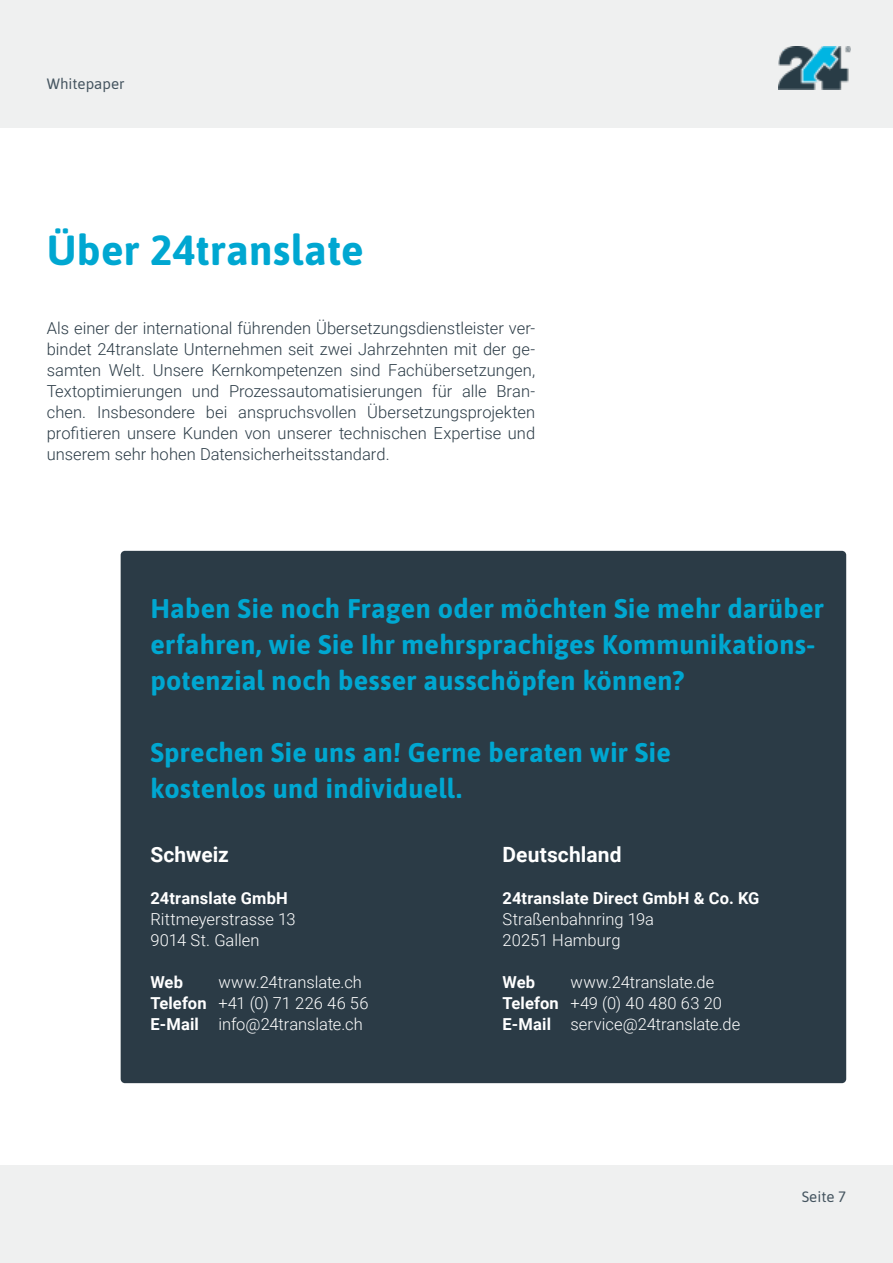
<style>
.page{position:relative;width:893px;height:1263px;background:#fff}
.page>*{position:absolute;margin:0;border:0;box-sizing:border-box;transform-origin:0 0}
.t1{font:700 42px "Asap";letter-spacing:.005em;color:#00a7d1}
.t2{font:700 27px/36px "Asap";letter-spacing:.01em;color:#00a7d1}
.t3{font:700 21px "Roboto";letter-spacing:.005em;color:#fff}
.t4{font:300 16.5px/21px "Roboto";color:#2b3b46;text-align:justify}
.t5{font:300 16.5px/21px "Roboto";color:#fff}
.t6{font:700 16.5px "Roboto";letter-spacing:.01em;color:#fff}
.t7{font:15px "Asap";color:#455560}
.s1{font-weight:700}
</style>
<div class="page">
<div style="left:0;top:0;width:893px;height:128px;background:#eff0f0"></div>
<div style="left:0;top:1165px;width:893px;height:98px;background:#eff0f0"></div>
<img style="left:778px;top:47px;width:73px;height:42px">
<div style="left:121px;top:551px;width:725px;height:532px;background:#2b3b46;border-radius:4px"></div>
<p class="t7" style="left:47px;top:73px;width:79px">Whitepaper</p>
<h1 class="t1" style="left:47px;top:221px;width:319px">Über 24translate</h1>
<p class="t4" style="left:47px;top:317px;width:490px">Als einer der international führenden Übersetzungsdienstleister ver&shy;bindet 24translate Unternehmen seit zwei Jahrzehnten mit der ge&shy;samten Welt. Unsere Kernkompetenzen sind Fachübersetzungen, Textoptimierungen und Prozessautomatisierungen für alle Bran&shy;chen. Insbesondere bei anspruchsvollen Übersetzungsprojekten profitieren unsere Kunden von unserer technischen Expertise und unserem sehr hohen Datensicherheitsstandard.</p>
<h2 class="t2" style="left:150px;top:589px;width:675px">Haben Sie noch Fragen oder möchten Sie mehr darüber erfahren, wie Sie Ihr mehrsprachiges Kommunikations&shy;potenzial noch besser ausschöpfen können?</h2>
<h2 class="t2" style="left:150px;top:733px;width:522px">Sprechen Sie uns an! Gerne beraten wir Sie kostenlos und individuell.</h2>
<p class="t3" style="left:150px;top:840px;width:80px">Schweiz</p>
<p class="t6" style="left:150px;top:886px;width:139px">24translate GmbH</p>
<p class="t5" style="left:150px;top:908px;width:147px">Rittmeyerstrasse 13<br>9014 St. Gallen</p>
<p class="t6" style="left:150px;top:970px;width:34px">Web</p>
<p class="t5" style="left:150px;top:971px;width:220px;text-indent:68px">www.24translate.ch<br><span class="s1">Telefon</span> +41 (0) 71 226 46 56<br><span class="s1">E-Mail</span> info@24translate.ch</p>
<p class="t3" style="left:503px;top:840px;width:121px">Deutschland</p>
<p class="t6" style="left:503px;top:886px;width:258px">24translate Direct GmbH &amp; Co. KG</p>
<p class="t5" style="left:503px;top:908px;width:153px">Straßenbahnring 19a<br>20251 Hamburg</p>
<p class="t6" style="left:503px;top:970px;width:34px">Web</p>
<p class="t5" style="left:503px;top:971px;width:239px;text-indent:68px">www.24translate.de<br><span class="s1">Telefon</span> +49 (0) 40 480 63 20<br><span class="s1">E-Mail</span> service@24translate.de</p>
<p class="t7" style="left:802px;top:1186px;width:46px">Seite 7</p>
</div>
